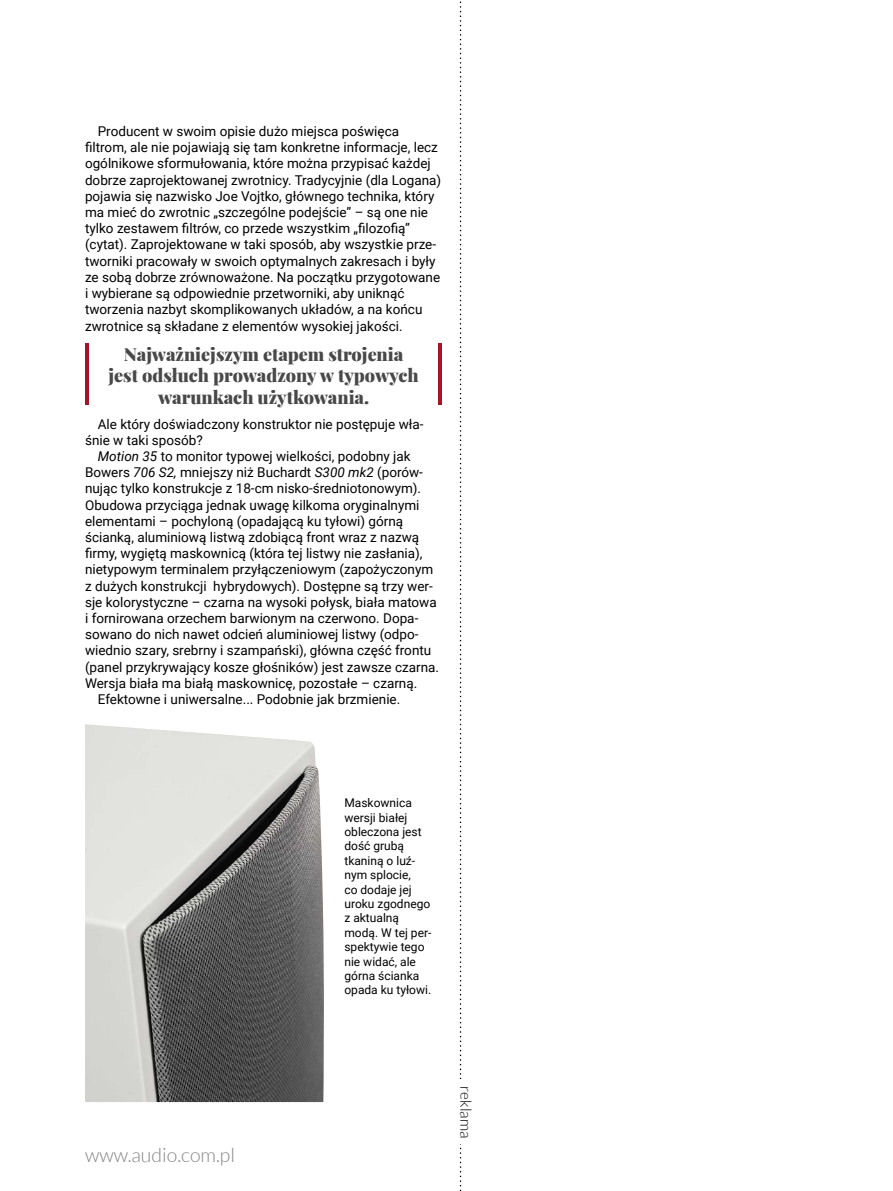
<style>
.page{position:relative;width:893px;height:1191px;background:#fff}
.page>*{position:absolute;margin:0;border:0;box-sizing:border-box;transform-origin:0 0}
.t1{font:300 19.5px "Lato";color:#858585}
.t2{font:900 18px/21.6px "Playfair Display";color:#484848;text-align:center}
.t3{font:300 15.3px "Lato";color:#000}
.t4{font:13.5px/16.2px "Roboto";color:#000}
.t5{font:12px/14.4px "Roboto";color:#000}
.s1{font-style:italic}
</style>
<div class="page">
<svg style="left:460px;top:1px;width:1px;height:1190px"></svg>
<div style="left:449px;top:1079px;width:25px;height:65px;background:#fff"></div>
<img style="left:85px;top:724px;width:239px;height:378px">
<hr style="left:85px;top:343px;width:4px;height:62px;background:#a9132a">
<hr style="left:438px;top:343px;width:4px;height:62px;background:#a9132a">
<p class="t4" style="left:85px;top:123px;width:358px;text-indent:13px">Producent w swoim opisie dużo miejsca poświęca filtrom, ale nie pojawiają się tam konkretne informacje, lecz ogólnikowe sformułowania, które można przypisać każdej dobrze zaprojektowanej zwrotnicy. Tradycyjnie (dla Logana) pojawia się nazwisko Joe Vojtko, głównego technika, który ma mieć do zwrotnic „szczególne podejście” – są one nie tylko zestawem filtrów, co przede wszystkim „filozofią” (cytat). Zaprojektowane w taki sposób, aby wszystkie prze&shy;tworniki pracowały w swoich optymalnych zakresach i były ze sobą dobrze zrównoważone. Na początku przygotowane i wybierane są odpowiednie przetworniki, aby uniknąć tworzenia nazbyt skomplikowanych układów, a na końcu zwrotnice są składane z elementów wysokiej jakości.</p>
<h2 class="t2" style="left:108px;top:341px;width:312px">Najważniejszym etapem strojenia jest odsłuch prowadzony w typowych warunkach użytkowania.</h2>
<p class="t4" style="left:85px;top:415px;width:340px;text-indent:13px">Ale który doświadczony konstruktor nie postępuje wła&shy;śnie w taki sposób?</p>
<p class="t4" style="left:98px;top:447px;width:314px"><span class="s1">Motion 35</span> to monitor typowej wielkości, podobny jak</p>
<p class="t4" style="left:85px;top:464px;width:339px">Bowers <span class="s1">706 S2,</span> mniejszy niż Buchardt <span class="s1">S300 mk2</span> (porów-</p>
<p class="t4" style="left:85px;top:480px;width:338px">nując tylko konstrukcje z 18-cm nisko-średniotonowym).</p>
<p class="t4" style="left:85px;top:496px;width:336px">Obudowa przyciąga jednak uwagę kilkoma oryginalnymi</p>
<p class="t4" style="left:85px;top:512px;width:320px">elementami – pochyloną (opadającą ku tyłowi) górną</p>
<p class="t4" style="left:85px;top:528px;width:336px">ścianką, aluminiową listwą zdobiącą front wraz z nazwą</p>
<p class="t4" style="left:85px;top:545px;width:339px">firmy, wygiętą maskownicą (która tej listwy nie zasłania),</p>
<p class="t4" style="left:85px;top:561px;width:350px">nietypowym terminalem przyłączeniowym (zapożyczonym</p>
<p class="t4" style="left:85px;top:577px;width:349px">z dużych konstrukcji hybrydowych). Dostępne są trzy wer-</p>
<p class="t4" style="left:85px;top:593px;width:353px">sje kolorystyczne – czarna na wysoki połysk, biała matowa</p>
<p class="t4" style="left:85px;top:609px;width:335px">i fornirowana orzechem barwionym na czerwono. Dopa-</p>
<p class="t4" style="left:85px;top:626px;width:335px">sowano do nich nawet odcień aluminiowej listwy (odpo-</p>
<p class="t4" style="left:85px;top:642px;width:348px">wiednio szary, srebrny i szampański), główna część frontu</p>
<p class="t4" style="left:85px;top:658px;width:355px">(panel przykrywający kosze głośników) jest zawsze czarna.</p>
<p class="t4" style="left:85px;top:674px;width:334px">Wersja biała ma białą maskownicę, pozostałe – czarną.</p>
<p class="t4" style="left:98px;top:690px;width:304px">Efektowne i uniwersalne... Podobnie jak brzmienie.</p>
<h1 class="t1" style="left:85px;top:1144px;width:151px">www.audio.com.pl</h1>
<p class="t5" style="left:344px;top:795px;width:88px">Maskownica wersji białej obleczona jest dość grubą tkaniną o luź&shy;nym splocie,<br>co dodaje jej uroku zgodnego z aktualną modą. W tej per&shy;spektywie tego nie widać, ale górna ścianka opada ku tyłowi.</p>
<p class="t3" style="left:474px;top:1086px;width:54px;rotate:90deg">reklama</p>
</div>
